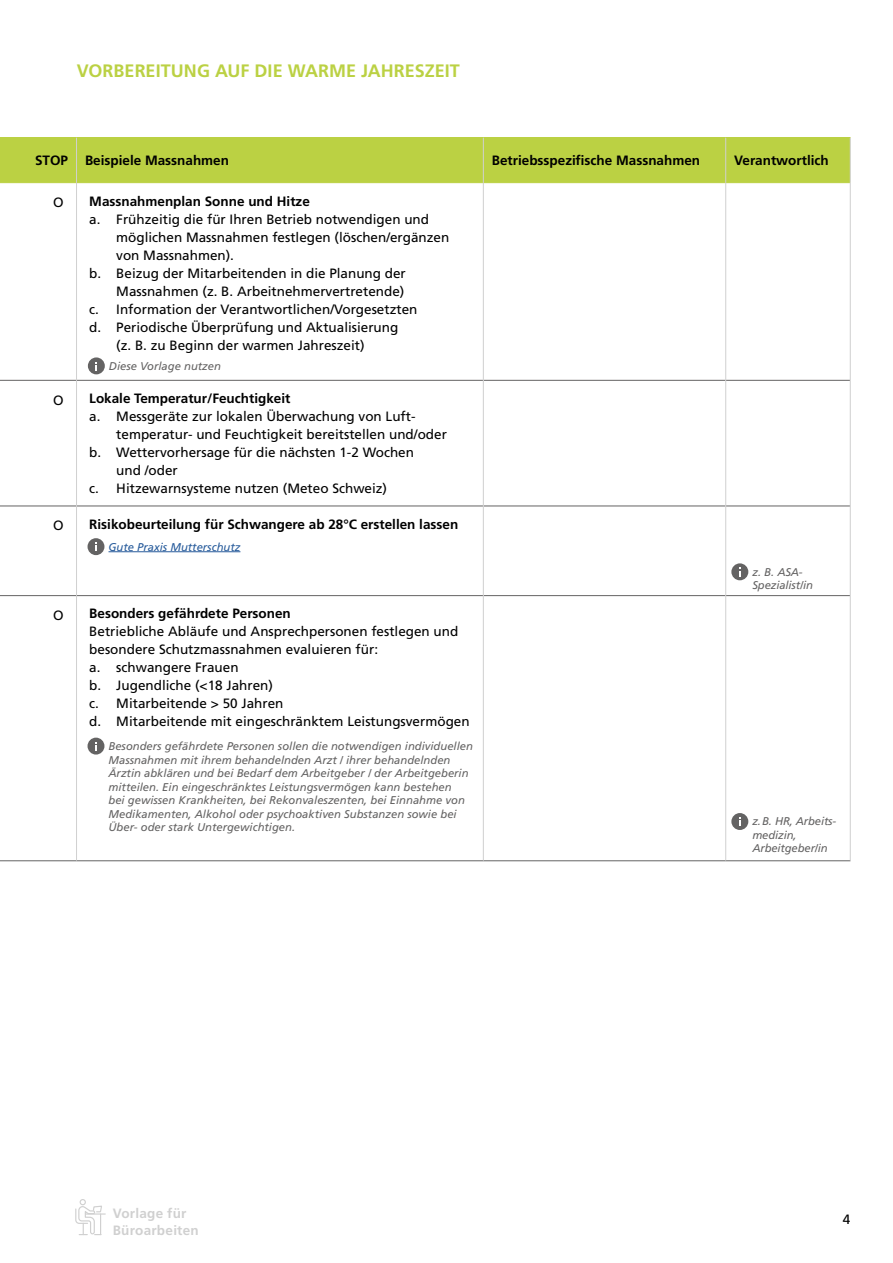
<style>
.page{position:relative;width:893px;height:1263px;background:#fff}
.page>*{position:absolute;margin:0;border:0;box-sizing:border-box;transform-origin:0 0}
.t1{font:700 18px "Frutiger LT Pro";color:#bbd143}
.t2{font:13.5px/18px "Frutiger LT Pro";color:#000}
.t3{font:700 13.5px "Frutiger LT Pro";color:#000}
.t4{font:700 13.5px/16.2px "Frutiger LT Pro";letter-spacing:.02em;color:#d0d0d0}
.t5{font:italic 11.25px/13.5px "Frutiger LT Pro";color:#646363}
.t6{font:italic 11.25px "Frutiger LT Pro";color:#275b9b}
</style>
<div class="page">
<svg style="left:75px;top:1199px;width:30px;height:36px"></svg>
<div style="left:0;top:138px;width:850px;height:44px;background:#bbd143"></div>
<hr style="left:0;top:137px;width:77px;height:1px;background:#bbd143">
<hr style="left:77px;top:137px;width:406px;height:1px;background:#bbd143">
<hr style="left:483px;top:137px;width:243px;height:1px;background:#bbd143">
<hr style="left:726px;top:137px;width:124px;height:1px;background:#bbd143">
<hr style="left:0;top:182px;width:76px;height:1px;background:#bbd143">
<hr style="left:77px;top:182px;width:406px;height:1px;background:#bbd143">
<hr style="left:483px;top:182px;width:242px;height:1px;background:#bbd143">
<hr style="left:726px;top:182px;width:124px;height:1px;background:#bbd143">
<hr style="left:76px;top:138px;width:1px;height:45px;background:#d0d0d0">
<hr style="left:483px;top:138px;width:1px;height:45px;background:#d0d0d0">
<hr style="left:725px;top:138px;width:1px;height:45px;background:#d0d0d0">
<hr style="left:850px;top:138px;width:1px;height:45px;background:#d0d0d0">
<hr style="left:0;top:380px;width:76px;height:1px;background:#646363">
<hr style="left:77px;top:380px;width:406px;height:1px;background:#646363">
<hr style="left:483px;top:380px;width:242px;height:1px;background:#646363">
<hr style="left:726px;top:380px;width:124px;height:1px;background:#646363">
<hr style="left:0;top:506px;width:76px;height:1px;background:#646363">
<hr style="left:77px;top:506px;width:406px;height:1px;background:#646363">
<hr style="left:483px;top:506px;width:242px;height:1px;background:#646363">
<hr style="left:726px;top:506px;width:124px;height:1px;background:#646363">
<hr style="left:0;top:595px;width:76px;height:1px;background:#646363">
<hr style="left:77px;top:595px;width:406px;height:1px;background:#646363">
<hr style="left:483px;top:595px;width:242px;height:1px;background:#646363">
<hr style="left:726px;top:595px;width:124px;height:1px;background:#646363">
<hr style="left:0;top:860px;width:77px;height:1px;background:#646363">
<hr style="left:77px;top:860px;width:406px;height:1px;background:#646363">
<hr style="left:483px;top:860px;width:243px;height:1px;background:#646363">
<hr style="left:726px;top:860px;width:124px;height:1px;background:#646363">
<hr style="left:76px;top:183px;width:1px;height:197px;background:#d0d0d0">
<hr style="left:483px;top:183px;width:1px;height:197px;background:#d0d0d0">
<hr style="left:725px;top:183px;width:1px;height:197px;background:#d0d0d0">
<hr style="left:850px;top:183px;width:1px;height:197px;background:#d0d0d0">
<hr style="left:76px;top:380px;width:1px;height:126px;background:#d0d0d0">
<hr style="left:483px;top:380px;width:1px;height:126px;background:#d0d0d0">
<hr style="left:725px;top:380px;width:1px;height:126px;background:#d0d0d0">
<hr style="left:850px;top:380px;width:1px;height:126px;background:#d0d0d0">
<hr style="left:76px;top:506px;width:1px;height:90px;background:#d0d0d0">
<hr style="left:483px;top:506px;width:1px;height:90px;background:#d0d0d0">
<hr style="left:725px;top:506px;width:1px;height:90px;background:#d0d0d0">
<hr style="left:850px;top:506px;width:1px;height:90px;background:#d0d0d0">
<hr style="left:76px;top:596px;width:1px;height:264px;background:#d0d0d0">
<hr style="left:483px;top:596px;width:1px;height:264px;background:#d0d0d0">
<hr style="left:725px;top:596px;width:1px;height:264px;background:#d0d0d0">
<hr style="left:850px;top:596px;width:1px;height:264px;background:#d0d0d0">
<div style="left:88px;top:357px;width:17px;height:17px;background:#646363;border-radius:50%"></div>
<svg style="left:95px;top:362px;width:2px;height:8px"></svg>
<div style="left:731px;top:813px;width:17px;height:17px;background:#646363;border-radius:50%"></div>
<svg style="left:739px;top:817px;width:2px;height:9px"></svg>
<hr style="left:109px;top:551px;width:131px;height:1px;background:#275b9b">
<div style="left:88px;top:538px;width:16px;height:17px;background:#646363;border-radius:50%"></div>
<svg style="left:95px;top:542px;width:2px;height:9px"></svg>
<div style="left:731px;top:563px;width:17px;height:17px;background:#646363;border-radius:50%"></div>
<svg style="left:739px;top:568px;width:2px;height:8px"></svg>
<div style="left:88px;top:738px;width:16px;height:16px;background:#646363;border-radius:50%"></div>
<svg style="left:95px;top:742px;width:2px;height:8px"></svg>
<h1 class="t1" style="left:77px;top:60px;width:385px">VORBEREITUNG AUF DIE WARME JAHRESZEIT</h1>
<p class="t3" style="left:35px;top:153px;width:35px">STOP</p>
<p class="t3" style="left:85px;top:153px;width:146px">Beispiele Massnahmen</p>
<p class="t3" style="left:492px;top:153px;width:210px">Betriebsspezifische Massnahmen</p>
<p class="t3" style="left:734px;top:153px;width:96px">Verantwortlich</p>
<p class="t2" style="left:53px;top:193px;width:12px">O</p>
<p class="t3" style="left:89px;top:193px;width:222px">Massnahmenplan Sonne und Hitze</p>
<p class="t2" style="left:89px;top:210px;width:341px">a. Frühzeitig die für Ihren Betrieb notwendigen und</p>
<p class="t2" style="left:116px;top:228px;width:335px">möglichen Massnahmen festlegen (löschen/ergänzen</p>
<p class="t2" style="left:116px;top:246px;width:119px">von Massnahmen).</p>
<p class="t2" style="left:89px;top:264px;width:318px">b. Beizug der Mitarbeitenden in die Planung der</p>
<p class="t2" style="left:116px;top:282px;width:290px">Massnahmen (z. B. Arbeitnehmervertretende)</p>
<p class="t2" style="left:89px;top:300px;width:330px">c. Information der Verantwortlichen/Vorgesetzten</p>
<p class="t2" style="left:89px;top:318px;width:311px">d. Periodische Überprüfung und Aktualisierung</p>
<p class="t2" style="left:116px;top:336px;width:250px">(z. B. zu Beginn der warmen Jahreszeit)</p>
<p class="t5" style="left:109px;top:359px;width:114px">Diese Vorlage nutzen</p>
<p class="t2" style="left:53px;top:391px;width:12px">O</p>
<p class="t3" style="left:89px;top:390px;width:203px">Lokale Temperatur/Feuchtigkeit</p>
<p class="t2" style="left:89px;top:407px;width:328px">a. Messgeräte zur lokalen Überwachung von Luft-</p>
<p class="t2" style="left:116px;top:425px;width:332px">temperatur- und Feuchtigkeit bereitstellen und/oder</p>
<p class="t2" style="left:89px;top:443px;width:326px">b. Wettervorhersage für die nächsten 1-2 Wochen</p>
<p class="t2" style="left:116px;top:461px;width:63px">und /oder</p>
<p class="t2" style="left:89px;top:479px;width:299px">c. Hitzewarnsysteme nutzen (Meteo Schweiz)</p>
<p class="t2" style="left:53px;top:517px;width:12px">O</p>
<p class="t3" style="left:89px;top:516px;width:370px">Risikobeurteilung für Schwangere ab 28°C erstellen lassen</p>
<p class="t6" style="left:109px;top:540px;width:133px">Gute Praxis Mutterschutz</p>
<p class="t2" style="left:53px;top:606px;width:12px">O</p>
<p class="t3" style="left:89px;top:606px;width:203px">Besonders gefährdete Personen</p>
<p class="t2" style="left:89px;top:623px;width:382px">Betriebliche Abläufe und Ansprechpersonen festlegen und besondere Schutzmassnahmen evaluieren für:<br>a. schwangere Frauen<br>b. Jugendliche (&lt;18 Jahren)<br>c. Mitarbeitende &gt; 50 Jahren<br>d. Mitarbeitende mit eingeschränktem Leistungsvermögen</p>
<p class="t5" style="left:109px;top:739px;width:366px">Besonders gefährdete Personen sollen die notwendigen individuellen Massnahmen mit ihrem behandelnden Arzt / ihrer behandelnden Ärztin abklären und bei Bedarf dem Arbeitgeber / der Arbeitgeberin mitteilen. Ein eingeschränktes Leistungsvermögen kann bestehen<br>bei gewissen Krankheiten, bei Rekonvaleszenten, bei Einnahme von Medikamenten, Alkohol oder psychoaktiven Substanzen sowie bei Über- oder stark Untergewichtigen.</p>
<p class="t4" style="left:113px;top:1206px;width:88px">Vorlage für<br>Büroarbeiten</p>
<p class="t5" style="left:752px;top:565px;width:62px">z. B. ASA-<br>Spezialist/in</p>
<p class="t5" style="left:752px;top:815px;width:85px">z.B. HR, Arbeits&shy;medizin,<br>Arbeitgeber/in</p>
<p class="t2" style="left:843px;top:1210px;width:9px">4</p>
</div>
